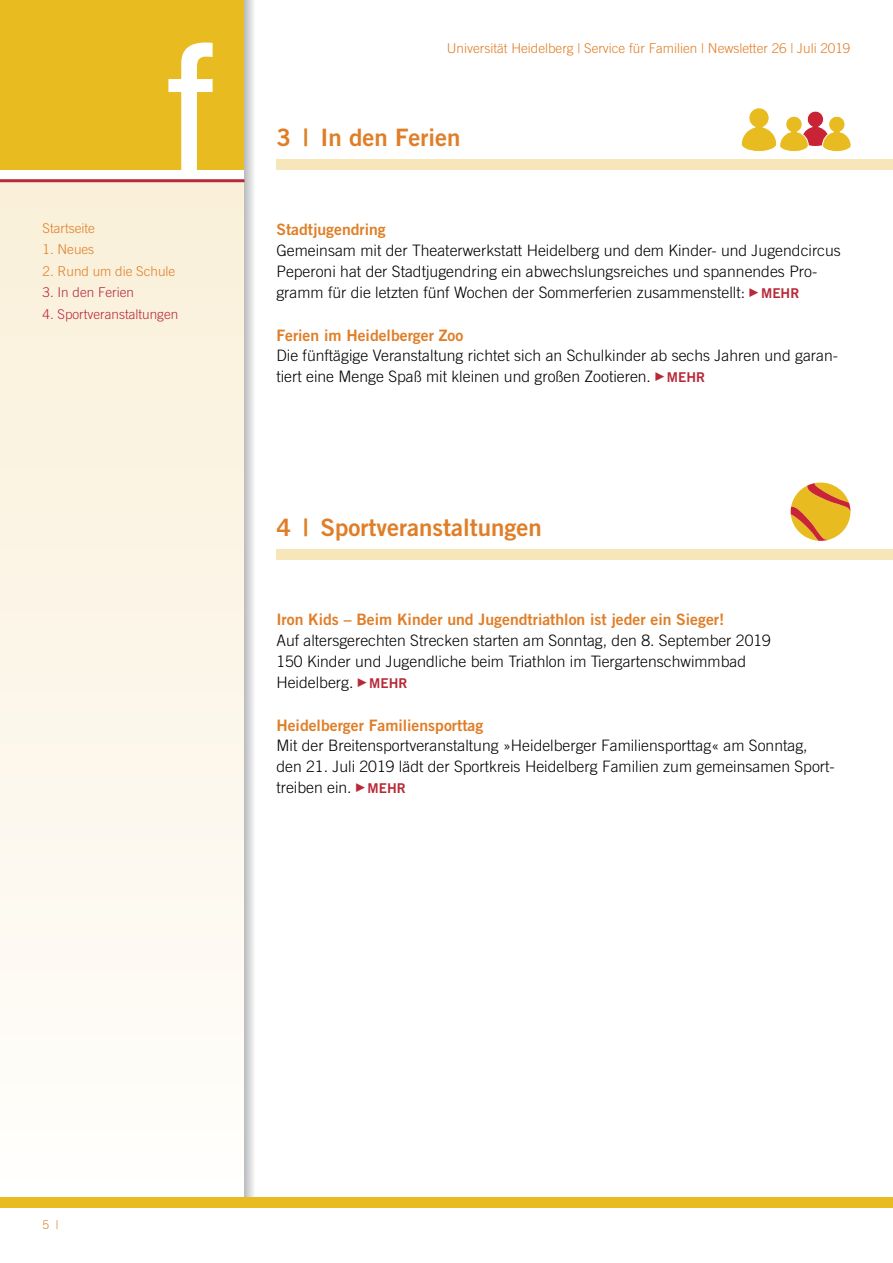
<style>
.page{position:relative;width:893px;height:1263px;background:#fff}
.page>*{position:absolute;margin:0;border:0;box-sizing:border-box;transform-origin:0 0}
.H1_Head_orange{font:24px "Trade Gothic LT Std Bd 2";color:#e07e27}
.Fließ{font:300 15.75px/21px "Trade Gothic LT Std";color:#000}
.H2_Subhead_orange{font:15.75px "Trade Gothic LT Std Bd 2";color:#e07e27}
.Fließ_orange{font:300 13.5px "Trade Gothic LT Std";color:#e07e27}
.Fließ_orange-2{font:300 13.5px "Trade Gothic LT Std";color:#b82937}
.t1{font:300 12px "Trade Gothic LT Std";color:#e07e27}
.s1{font-family:"Trade Gothic LT Std Bd 2";font-weight:400;font-size:13.5px;color:#b82937}
</style>
<div class="page">
<div style="left:0;top:181px;width:244px;height:1016px;background:linear-gradient(to bottom,#faf0d9,#fffefc)"></div>
<div style="left:0;top:0;width:244px;height:170px;background:#e8bb20"></div>
<svg style="left:244px;top:0;width:10px;height:1197px;background:#d2d4d5"></svg>
<hr style="left:0;top:179px;width:244px;height:3px;background:#b82937">
<svg style="left:168px;top:43px;width:45px;height:127px"></svg>
<div style="left:0;top:1197px;width:893px;height:11px;background:#e8bb20"></div>
<div style="left:276px;top:159px;width:617px;height:11px;background:#f7e6ba"></div>
<svg style="left:791px;top:482px;width:59px;height:59px"></svg>
<svg style="left:741px;top:107px;width:111px;height:45px"></svg>
<div style="left:276px;top:549px;width:617px;height:11px;background:#f7e6ba"></div>
<p class="Fließ_orange" style="left:43px;top:220px;width:54px">Startseite</p>
<p class="Fließ_orange" style="left:43px;top:242px;width:53px">1. Neues</p>
<p class="Fließ_orange" style="left:43px;top:263px;width:134px">2. Rund um die Schule</p>
<p class="Fließ_orange-2" style="left:43px;top:284px;width:93px">3. In den Ferien</p>
<p class="Fließ_orange-2" style="left:43px;top:306px;width:137px">4. Sportveranstaltungen</p>
<p class="Fließ_orange" style="left:447px;top:40px;width:405px">Universität Heidelberg | Service für Familien | Newsletter 26 | Juli 2019</p>
<p class="H1_Head_orange" style="left:276px;top:123px;width:186px">3 | In den Ferien</p>
<p class="H2_Subhead_orange" style="left:276px;top:220px;width:111px">Stadtjugendring</p>
<p class="Fließ" style="left:276px;top:239px;width:566px">Gemeinsam mit der Theaterwerkstatt Heidelberg und dem Kinder- und Jugendcircus<br>Peperoni hat der Stadtjugendring ein abwechslungsreiches und spannendes Pro&shy;gramm für die letzten fünf Wochen der Sommerferien zusammenstellt: <span class="s1">MEHR</span></p>
<p class="H2_Subhead_orange" style="left:276px;top:325px;width:188px">Ferien im Heidelberger Zoo</p>
<p class="Fließ" style="left:276px;top:345px;width:563px">Die fünftägige Veranstaltung richtet sich an Schulkinder ab sechs Jahren und garan&shy;tiert eine Menge Spaß mit kleinen und großen Zootieren. <span class="s1">MEHR</span></p>
<p class="H1_Head_orange" style="left:276px;top:513px;width:267px">4 | Sportveranstaltungen</p>
<p class="H2_Subhead_orange" style="left:276px;top:610px;width:449px">Iron Kids – Beim Kinder und Jugendtriathlon ist jeder ein Sieger!</p>
<p class="Fließ" style="left:276px;top:629px;width:496px">Auf altersgerechten Strecken starten am Sonntag, den 8. September 2019<br>150 Kinder und Jugendliche beim Triathlon im Tiergartenschwimmbad<br>Heidelberg. <span class="s1">MEHR</span></p>
<p class="H2_Subhead_orange" style="left:276px;top:715px;width:208px">Heidelberger Familiensporttag</p>
<p class="Fließ" style="left:276px;top:734px;width:560px">Mit der Breitensportveranstaltung »Heidelberger Familiensporttag« am Sonntag, den 21. Juli 2019 lädt der Sportkreis Heidelberg Familien zum gemeinsamen Sport&shy;treiben ein. <span class="s1">MEHR</span></p>
<p class="t1" style="left:43px;top:1218px;width:18px">5 |</p>
</div>
